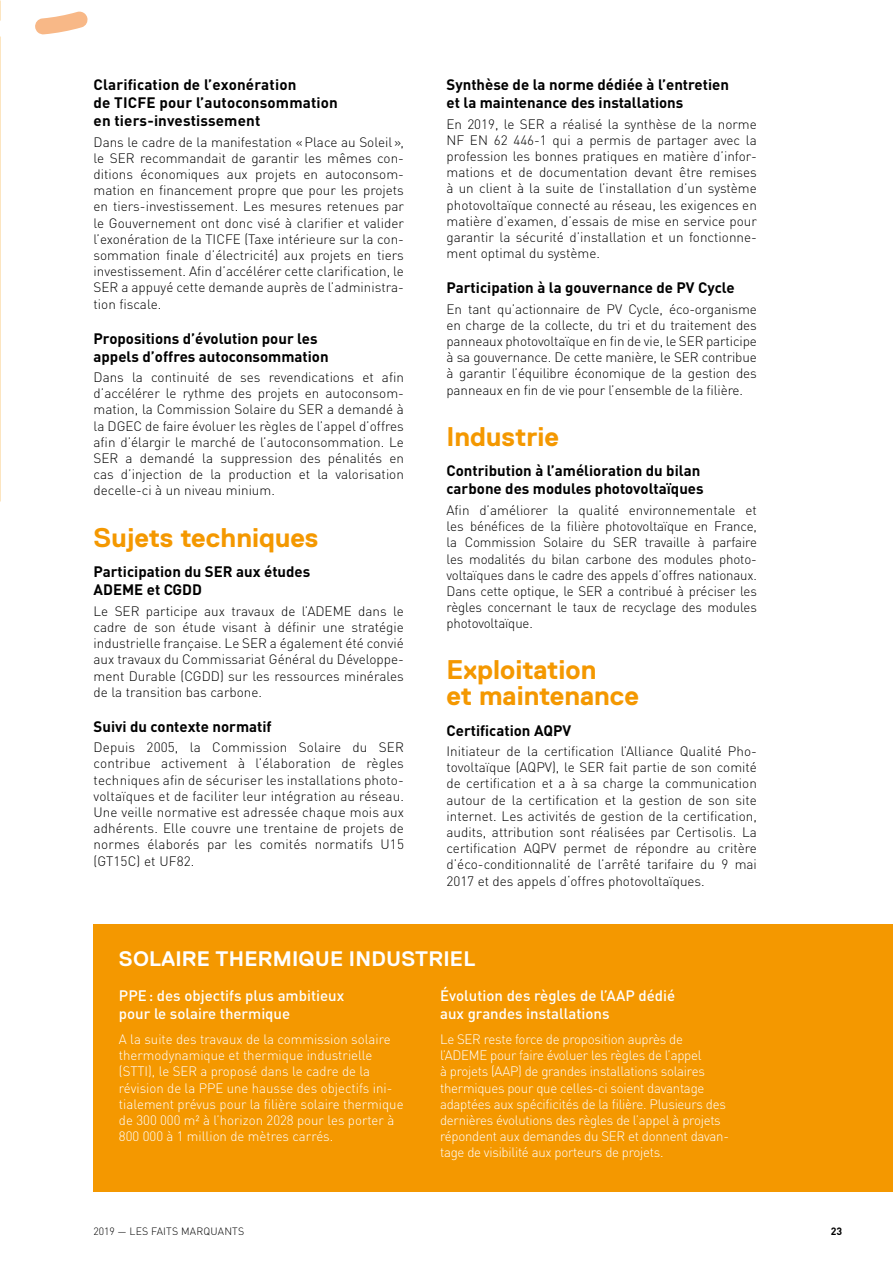
<style>
.page{position:relative;width:893px;height:1263px;background:#fff}
.page>*{position:absolute;margin:0;border:0;box-sizing:border-box;transform-origin:0 0}
.t1{font:700 27px/25.5px "Replica Pro";color:#f49800}
.t2{font:700 21px "Replica Pro";letter-spacing:.01em;color:#fff}
.t3{font:700 15px/18px "DIN Pro";color:#000}
.t4{font:500 15px/18px "DIN Pro";color:#fff}
.t5{font:300 13.5px/16.2px "DIN Pro";color:#000;text-align:justify}
.t6{font:300 13.5px/16.2px "DIN Pro";letter-spacing:-.02em;color:#fff}
.t7{font:300 13.5px/16.2px "DIN Pro";color:#fff}
.t8{font:300 10.5px "DIN Pro";letter-spacing:.02em;color:#000}
.t9{font:700 10.5px "DIN Pro";color:#000}
</style>
<div class="page">
<div style="left:93px;top:924px;width:800px;height:268px;background:#f49800"></div>
<svg style="left:0;top:0;width:88px;height:41px"></svg>
<p class="t3" style="left:94px;top:75px;width:246px">Clarification de l’exonération<br>de TICFE pour l’autoconsommation en tiers-investissement</p>
<p class="t5" style="left:94px;top:132px;width:312px">Dans le cadre de la manifestation «Place au Soleil», le SER recommandait de garantir les mêmes con&shy;ditions économiques aux projets en autoconsom&shy;mation en financement propre que pour les projets en tiers-investissement. Les mesures retenues par le Gouvernement ont donc visé à clarifier et valider l’exonération de la TICFE (Taxe intérieure sur la con&shy;sommation finale d’électricité) aux projets en tiers investissement. Afin d’accélérer cette clarification, le SER a appuyé cette demande auprès de l’administra&shy;tion fiscale.</p>
<p class="t3" style="left:94px;top:329px;width:237px">Propositions d’évolution pour les appels d’offres autoconsommation</p>
<p class="t5" style="left:94px;top:368px;width:312px">Dans la continuité de ses revendications et afin d’accélérer le rythme des projets en autoconsom&shy;mation, la Commission Solaire du SER a demandé à la DGEC de faire évoluer les règles de l’appel d’offres afin d’élargir le marché de l’autoconsommation. Le SER a demandé la suppression des pénalités en cas d’injection de la production et la valorisation decelle-ci à un niveau minium.</p>
<h1 class="t1" style="left:94px;top:525px;width:226px">Sujets techniques</h1>
<p class="t3" style="left:94px;top:562px;width:218px">Participation du SER aux études<br>ADEME et CGDD</p>
<p class="t5" style="left:94px;top:602px;width:312px">Le SER participe aux travaux de l’ADEME dans le cadre de son étude visant à définir une stratégie industrielle française. Le SER a également été convié aux travaux du Commissariat Général du Développe&shy;ment Durable (CGDD) sur les ressources minérales de la transition bas carbone.</p>
<p class="t3" style="left:94px;top:717px;width:180px">Suivi du contexte normatif</p>
<p class="t5" style="left:94px;top:738px;width:312px">Depuis 2005, la Commission Solaire du SER contribue activement à l’élaboration de règles techniques afin de sécuriser les installations photo&shy;voltaïques et de faciliter leur intégration au réseau.<br>Une veille normative est adressée chaque mois aux adhérents. Elle couvre une trentaine de projets de normes élaborés par les comités normatifs U15 (GT15C) et UF82.</p>
<p class="t3" style="left:446px;top:75px;width:284px">Synthèse de la norme dédiée à l’entretien et la maintenance des installations</p>
<p class="t5" style="left:446px;top:114px;width:312px">En 2019, le SER a réalisé la synthèse de la norme NF EN 62 446-1 qui a permis de partager avec la profession les bonnes pratiques en matière d’infor&shy;mations et de documentation devant être remises à un client à la suite de l’installation d’un système photovoltaïque connecté au réseau, les exigences en matière d’examen, d’essais de mise en service pour garantir la sécurité d’installation et un fonctionne&shy;ment optimal du système.</p>
<p class="t3" style="left:446px;top:278px;width:290px">Participation à la gouvernance de PV Cycle</p>
<p class="t5" style="left:446px;top:299px;width:312px">En tant qu’actionnaire de PV Cycle, éco-organisme en charge de la collecte, du tri et du traitement des panneaux photovoltaïque en fin de vie, le SER participe à sa gouvernance. De cette manière, le SER contribue à garantir l’équilibre économique de la gestion des panneaux en fin de vie pour l’ensemble de la filière.</p>
<h1 class="t1" style="left:446px;top:424px;width:114px">Industrie</h1>
<p class="t3" style="left:446px;top:461px;width:259px">Contribution à l’amélioration du bilan carbone des modules photovoltaïques</p>
<p class="t5" style="left:446px;top:501px;width:312px">Afin d’améliorer la qualité environnementale et les bénéfices de la filière photovoltaïque en France, la Commission Solaire du SER travaille à parfaire les modalités du bilan carbone des modules photo&shy;voltaïques dans le cadre des appels d’offres nationaux.<br>Dans cette optique, le SER a contribué à préciser les règles concernant le taux de recyclage des modules photovoltaïque.</p>
<h1 class="t1" style="left:446px;top:657px;width:194px">Exploitation<br>et maintenance</h1>
<p class="t3" style="left:446px;top:720px;width:126px">Certification AQPV</p>
<p class="t5" style="left:446px;top:742px;width:312px">Initiateur de la certification l’Alliance Qualité Pho&shy;tovoltaïque (AQPV), le SER fait partie de son comité de certification et a à sa charge la communication autour de la certification et la gestion de son site internet. Les activités de gestion de la certification, audits, attribution sont réalisées par Certisolis. La certification AQPV permet de répondre au critère d’éco-conditionnalité de l’arrêté tarifaire du 9 mai 2017 et des appels d‘offres photovoltaïques.</p>
<h2 class="t2" style="left:119px;top:947px;width:358px">SOLAIRE THERMIQUE INDUSTRIEL</h2>
<p class="t4" style="left:119px;top:986px;width:227px">PPE: des objectifs plus ambitieux pour le solaire thermique</p>
<p class="t7" style="left:119px;top:1030px;width:286px">A la suite des travaux de la commission solaire thermodynamique et thermique industrielle (STTI), le SER a proposé dans le cadre de la révision de la PPE une hausse des objectifs ini&shy;tialement prévus pour la filière solaire thermique de 300 000 m² à l’horizon 2028 pour les porter à 800 000 à 1 million de mètres carrés.</p>
<p class="t4" style="left:440px;top:986px;width:237px">Évolution des règles de l’AAP dédié aux grandes installations</p>
<p class="t6" style="left:440px;top:1030px;width:290px">Le SER reste force de proposition auprès de l’ADEME pour faire évoluer les règles de l’appel<br>à projets (AAP) de grandes installations solaires thermiques pour que celles-ci soient davantage adaptées aux spécificités de la filière. Plusieurs des dernières évolutions des règles de l’appel à projets répondent aux demandes du SER et donnent davan&shy;tage de visibilité aux porteurs de projets.</p>
<p class="t8" style="left:93px;top:1223px;width:152px">2019 — LES FAITS MARQUANTS</p>
<p class="t9" style="left:831px;top:1224px;width:13px">23</p>
</div>
